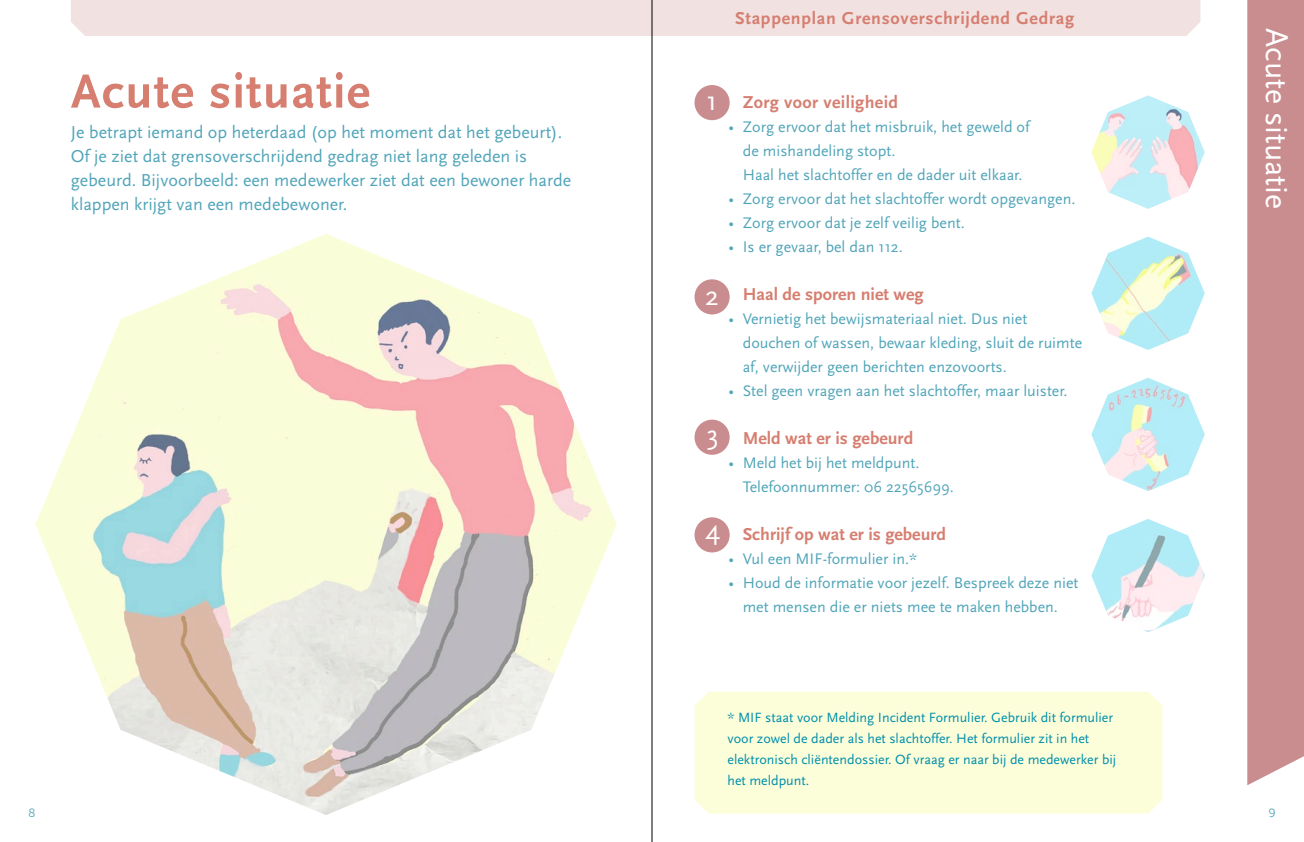
<style>
.page{position:relative;width:1304px;height:842px;background:#fff}
.page>*{position:absolute;margin:0;border:0;box-sizing:border-box;transform-origin:0 0}
.t1{font:700 50px "Scala Sans";letter-spacing:.025em;color:#d67e70}
.t2{font:32px "Scala Sans";color:#fff}
.t3{font:28px "Scala Sans";color:#fff}
.t4{font:18px/24px "Scala Sans";color:#51a5b9}
.t5{font:700 18px "Scala Sans";color:#d67e70}
.t6{font:700 18px "Scala Sans";letter-spacing:.04em;color:#d67e70}
.t7{font:700 18px "Scala Sans";letter-spacing:.02em;color:#d67e70}
.t8{font:16px/24px "Scala Sans";color:#51a5b9}
.t9{font:14px/21px "Scala Sans";color:#008eab}
.t10{font:12px "Museo 300";color:#51a5b9}
.s1{font-weight:400;font-size:28px;color:#fff}
</style>
<div class="page">
<div style="left:1247px;top:1px;width:56px;height:784px;background:#ca8d8f"></div>
<div style="left:694px;top:692px;width:469px;height:122px;background:#fcfeda"></div>
<div style="left:71px;top:1px;width:1129px;height:35px;background:#f1e2e1"></div>
<div style="left:694px;top:85px;width:36px;height:35px;background:#ca8d8f;border-radius:50%"></div>
<hr style="left:652px;top:1px;width:1px;height:841px;background:#000">
<div style="left:694px;top:279px;width:36px;height:35px;background:#ca8d8f;border-radius:50%"></div>
<div style="left:694px;top:420px;width:36px;height:35px;background:#ca8d8f;border-radius:50%"></div>
<div style="left:694px;top:517px;width:36px;height:35px;background:#ca8d8f;border-radius:50%"></div>
<img style="left:1091px;top:519px;width:114px;height:113px">
<img style="left:1091px;top:378px;width:114px;height:113px">
<img style="left:1091px;top:237px;width:114px;height:113px">
<img style="left:1091px;top:95px;width:114px;height:114px">
<img style="left:35px;top:234px;width:582px;height:581px">
<h1 class="t1" style="left:71px;top:64px;width:301px">Acute situatie</h1>
<p class="t4" style="left:71px;top:120px;width:502px">Je betrapt iemand op heterdaad (op het moment dat het gebeurt).<br>Of je ziet dat grensoverschrijdend gedrag niet lang geleden is gebeurd. Bijvoorbeeld: een medewerker ziet dat een bewoner harde klappen krijgt van een medebewoner.</p>
<p class="t6" style="left:735px;top:8px;width:341px">Stappenplan Grensoverschrijdend Gedrag</p>
<p class="t7" style="left:707px;top:93px;width:193px"><span class="s1">1</span> Zorg voor veiligheid</p>
<p class="t8" style="left:743px;top:115px;width:288px;text-indent:-14px">• Zorg ervoor dat het misbruik, het geweld of de mishandeling stopt.<br>Haal het slachtoffer en de dader uit elkaar.</p>
<p class="t8" style="left:729px;top:187px;width:348px">• Zorg ervoor dat het slachtoffer wordt opgevangen.</p>
<p class="t8" style="left:729px;top:211px;width:238px">• Zorg ervoor dat je zelf veilig bent.</p>
<p class="t8" style="left:729px;top:235px;width:176px">• Is er gevaar, bel dan 112.</p>
<p class="t5" style="left:743px;top:285px;width:183px">Haal de sporen niet weg</p>
<p class="t8" style="left:743px;top:307px;width:341px;text-indent:-14px">• Vernietig het bewijsmateriaal niet. Dus niet douchen of wassen, bewaar kleding, sluit de ruimte af, verwijder geen berichten enzovoorts.</p>
<p class="t8" style="left:729px;top:379px;width:341px">• Stel geen vragen aan het slachtoffer, maar luister.</p>
<p class="t5" style="left:743px;top:429px;width:172px">Meld wat er is gebeurd</p>
<p class="t8" style="left:743px;top:451px;width:213px;text-indent:-14px">• Meld het bij het meldpunt.<br>Telefoonnummer: 06 22565699.</p>
<p class="t5" style="left:743px;top:525px;width:205px">Schrijf op wat er is gebeurd</p>
<p class="t8" style="left:729px;top:547px;width:190px">• Vul een MIF-formulier in.*</p>
<p class="t8" style="left:729px;top:571px;width:351px;text-align:center">• Houd de informatie voor jezelf. Bespreek deze niet met mensen die er niets mee te maken hebben.</p>
<h3 class="t3" style="left:705px;top:280px;width:15px">2</h3>
<h3 class="t3" style="left:707px;top:419px;width:14px">3</h3>
<h3 class="t3" style="left:705px;top:515px;width:16px">4</h3>
<p class="t9" style="left:727px;top:707px;width:390px">* MIF staat voor Melding Incident Formulier. Gebruik dit formulier voor zowel de dader als het slachtoffer. Het formulier zit in het elektronisch cliëntendossier. Of vraag er naar bij de medewerker bij het meldpunt.</p>
<h2 class="t2" style="left:1294px;top:28px;width:182px;rotate:90deg">Acute situatie</h2>
<p class="t10" style="left:28px;top:806px;width:8px">8</p>
<p class="t10" style="left:1269px;top:806px;width:8px">9</p>
</div>
